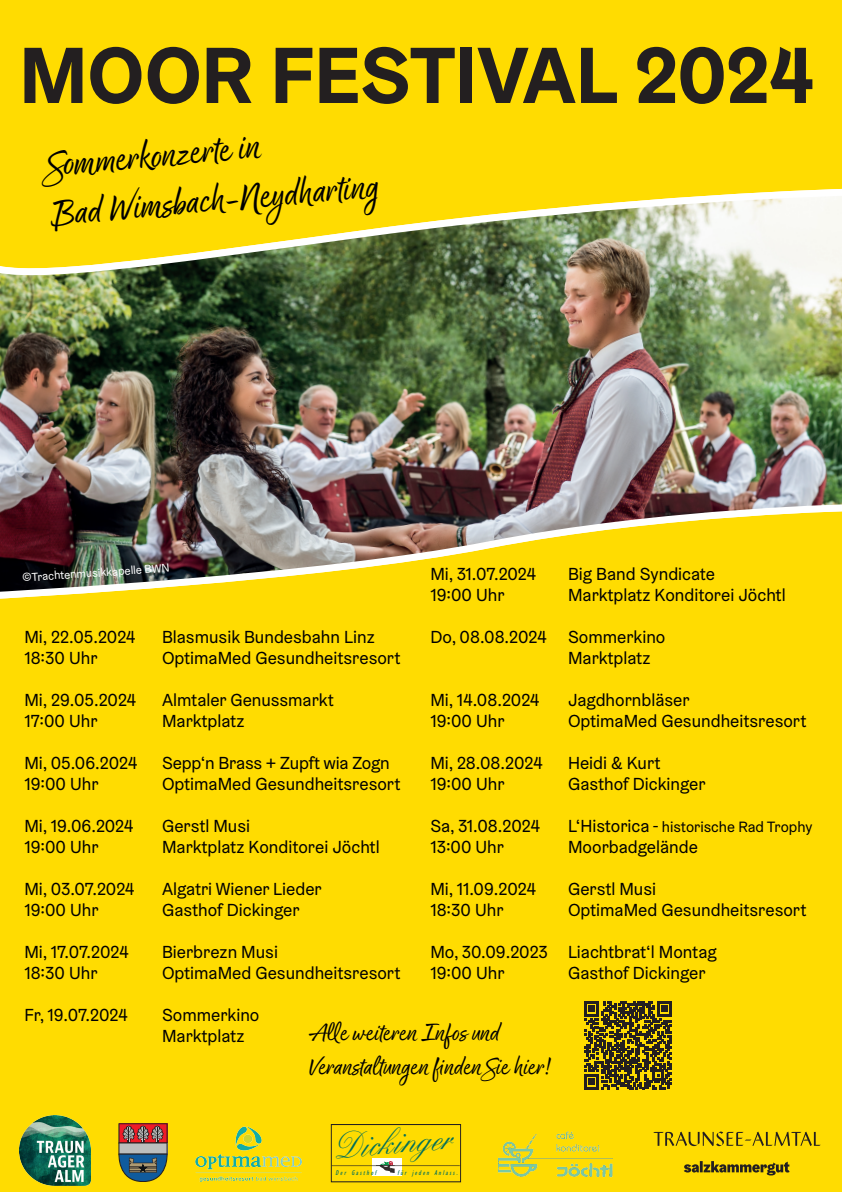
<style>
.page{position:relative;width:842px;height:1192px;background:#ffdc01}
.page>*{position:absolute;margin:0;border:0;box-sizing:border-box;transform-origin:0 0}
.t1{font:700 79.75px "Graebenbach OE";color:#231f20}
.t2{font:41.3px/49.5px "Good Karma Smooth";color:#000001}
.t3{font:500 36.25px "Kuenstler Script";color:#016f5a;scale:.91 1}
.t4{font:27.6px/33.1px "Good Karma Smooth";color:#000001}
.t5{font:17.5px/21px "Graebenbach OE";color:#000001}
.t6{font:15px "Graebenbach OE";color:#000001}
.t7{font:11.55px "Graebenbach OE";color:#fff}
.t8{font:italic condensed 7.15px "Gill Sans";color:#016f5a}
.s1{font-size:17.5px}
</style>
<div class="page">
<svg style="left:684px;top:1161px;width:105px;height:14px"></svg>
<svg style="left:653px;top:1132px;width:168px;height:14px"></svg>
<img style="left:20px;top:1115px;width:70px;height:71px">
<img style="left:195px;top:1126px;width:107px;height:56px">
<img style="left:497px;top:1131px;width:116px;height:47px">
<svg style="left:118px;top:1123px;width:50px;height:59px;background:#7d6963"></svg>
<svg style="left:584px;top:1001px;width:88px;height:88px"></svg>
<div style="left:331px;top:1124px;width:130px;height:58px;border:1px solid #231f20"></div>
<div style="left:372px;top:1158px;width:29px;height:18px;background:#fff"></div>
<img style="left:376px;top:1166px;width:20px;height:7px">
<svg style="left:331px;top:1161px;width:130px;height:5px"></svg>
<img style="left:0;top:192px;width:842px;height:407px">
<svg style="left:23px;top:573px;width:8px;height:9px"></svg>
<svg style="left:152px;top:563px;width:17px;height:9px"></svg>
<h1 class="t1" style="left:19px;top:25px;width:796px">MOOR FESTIVAL 2024</h1>
<h2 class="t2" style="left:46px;top:143px;width:329px;rotate:-5deg">Sommerkonzerte in<br>Bad Wimsbach-Neydharting</h2>
<p class="t7" style="left:31px;top:570px;width:122px;rotate:-4deg">Trachtenmusikkapelle B</p>
<p class="t5" style="left:430px;top:563px;width:107px">Mi, 31.07.2024</p>
<p class="t5" style="left:568px;top:563px;width:149px">Big Band Syndicate</p>
<p class="t5" style="left:430px;top:584px;width:76px">19:00 Uhr</p>
<p class="t5" style="left:568px;top:584px;width:219px">Marktplatz Konditorei Jöchtl</p>
<p class="t5" style="left:568px;top:626px;width:99px;text-indent:-138px">Do, 08.08.2024 Sommerkino<br>Marktplatz</p>
<p class="t5" style="left:430px;top:689px;width:111px">Mi, 14.08.2024</p>
<p class="t5" style="left:568px;top:689px;width:123px">Jagdhornbläser</p>
<p class="t5" style="left:430px;top:710px;width:76px">19:00 Uhr</p>
<p class="t5" style="left:568px;top:710px;width:240px">OptimaMed Gesundheitsresort</p>
<p class="t5" style="left:430px;top:752px;width:114px">Mi, 28.08.2024</p>
<p class="t5" style="left:568px;top:752px;width:94px">Heidi &amp; Kurt</p>
<p class="t5" style="left:430px;top:773px;width:76px">19:00 Uhr</p>
<p class="t5" style="left:568px;top:773px;width:139px">Gasthof Dickinger</p>
<p class="t5" style="left:430px;top:815px;width:111px">Sa, 31.08.2024</p>
<p class="t6" style="left:568px;top:817px;width:246px"><span class="s1">L‘Historica -</span> historische Rad Trophy</p>
<p class="t5" style="left:430px;top:836px;width:75px">13:00 Uhr</p>
<p class="t5" style="left:568px;top:836px;width:131px">Moorbadgelände</p>
<p class="t5" style="left:430px;top:878px;width:107px">Mi, 11.09.2024</p>
<p class="t5" style="left:568px;top:878px;width:90px">Gerstl Musi</p>
<p class="t5" style="left:430px;top:899px;width:75px">18:30 Uhr</p>
<p class="t5" style="left:568px;top:899px;width:240px">OptimaMed Gesundheitsresort</p>
<p class="t5" style="left:430px;top:941px;width:288px">Mo, 30.09.2023 Liachtbrat‘l Montag<br>19:00 Uhr</p>
<p class="t5" style="left:24px;top:626px;width:113px">Mi, 22.05.2024</p>
<p class="t5" style="left:162px;top:626px;width:214px">Blasmusik Bundesbahn Linz</p>
<p class="t5" style="left:24px;top:647px;width:75px">18:30 Uhr</p>
<p class="t5" style="left:162px;top:647px;width:240px">OptimaMed Gesundheitsresort</p>
<p class="t5" style="left:24px;top:689px;width:113px">Mi, 29.05.2024</p>
<p class="t5" style="left:162px;top:689px;width:173px">Almtaler Genussmarkt</p>
<p class="t5" style="left:24px;top:710px;width:75px">17:00 Uhr</p>
<p class="t5" style="left:162px;top:710px;width:84px">Marktplatz</p>
<p class="t5" style="left:24px;top:752px;width:115px">Mi, 05.06.2024</p>
<p class="t5" style="left:162px;top:752px;width:229px">Sepp‘n Brass + Zupft wia Zogn</p>
<p class="t5" style="left:24px;top:773px;width:76px">19:00 Uhr</p>
<p class="t5" style="left:162px;top:773px;width:240px">OptimaMed Gesundheitsresort</p>
<p class="t5" style="left:24px;top:815px;width:111px">Mi, 19.06.2024</p>
<p class="t5" style="left:162px;top:815px;width:90px">Gerstl Musi</p>
<p class="t5" style="left:24px;top:836px;width:76px">19:00 Uhr</p>
<p class="t5" style="left:162px;top:836px;width:219px">Marktplatz Konditorei Jöchtl</p>
<p class="t5" style="left:24px;top:878px;width:112px">Mi, 03.07.2024</p>
<p class="t5" style="left:162px;top:878px;width:161px">Algatri Wiener Lieder</p>
<p class="t5" style="left:24px;top:899px;width:76px">19:00 Uhr</p>
<p class="t5" style="left:162px;top:899px;width:139px">Gasthof Dickinger</p>
<p class="t5" style="left:24px;top:941px;width:106px">Mi, 17.07.2024</p>
<p class="t5" style="left:162px;top:941px;width:118px">Bierbrezn Musi</p>
<p class="t5" style="left:24px;top:962px;width:75px">18:30 Uhr</p>
<p class="t5" style="left:162px;top:962px;width:240px">OptimaMed Gesundheitsresort</p>
<p class="t5" style="left:24px;top:1004px;width:105px">Fr, 19.07.2024</p>
<p class="t5" style="left:162px;top:1004px;width:99px">Sommerkino<br>Marktplatz</p>
<p class="t5" style="left:568px;top:962px;width:139px">Gasthof Dickinger</p>
<h3 class="t4" style="left:309px;top:1019px;width:243px">Alle weiteren Infos und<br>Veranstaltungen finden Sie hier!</h3>
<h3 class="t3" style="left:334px;top:1124px;width:139px;rotate:-4deg">D ickinger</h3>
<p class="t8" style="left:336px;top:1168px;width:44px">Der Gasthof</p>
<p class="t8" style="left:398px;top:1168px;width:63px">für jeden Anlass.</p>
</div>
